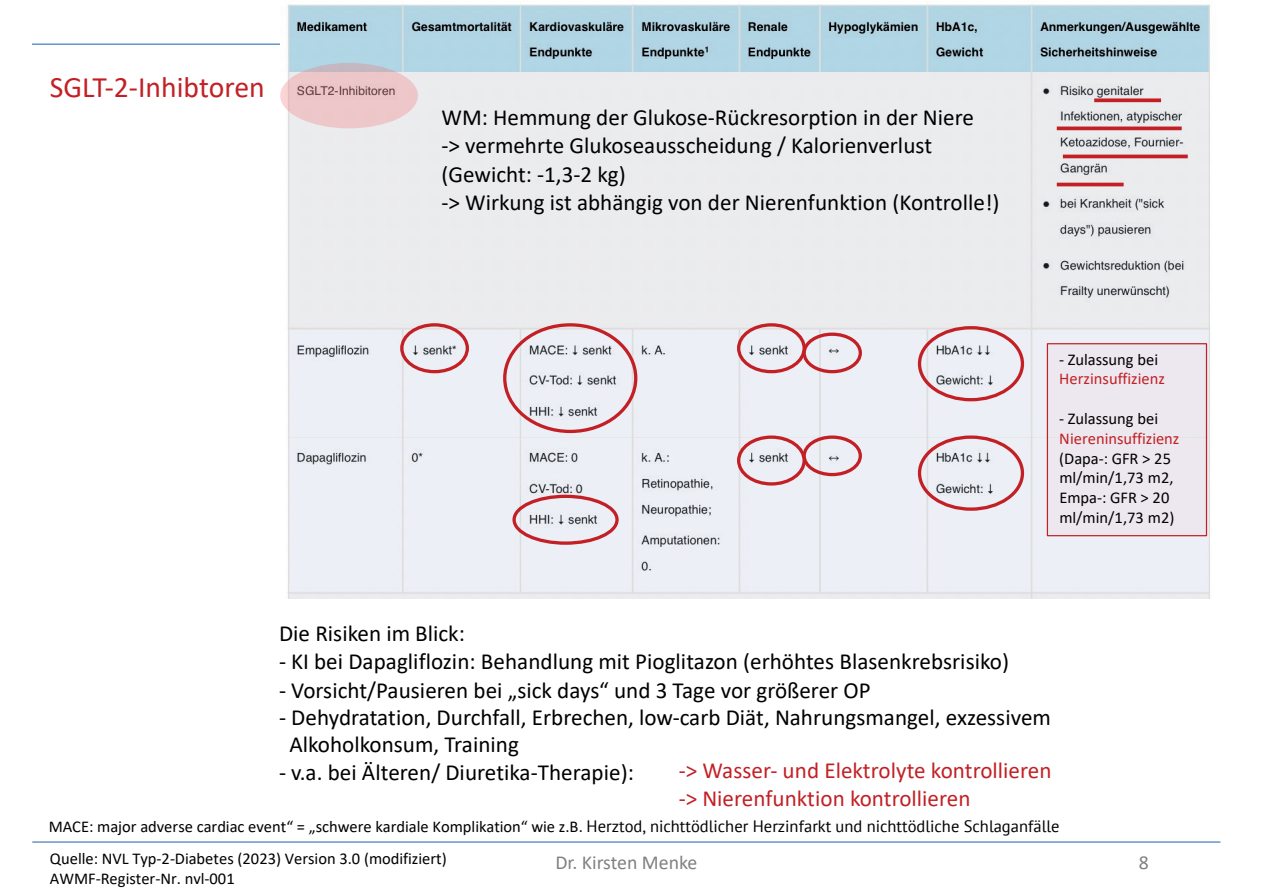
<style>
.page{position:relative;width:1263px;height:893px;background:#fff}
.page>*{position:absolute;margin:0;border:0;box-sizing:border-box;transform-origin:0 0}
.t1{font:29.7px "Calibri";color:#c22025}
.t2{font:23.1px/28px "Calibri";color:#000001}
.t3{font:23.1px/28px "Calibri";color:#c22025}
.t4{font:19.8px "Calibri";color:#7e8182}
.t5{font:16.5px/19.8px "Calibri";color:#000001}
.t6{font:16.5px "Calibri";color:#c22025}
.s1{font-family:"PT Sans"}
</style>
<div class="page">
<hr style="left:32px;top:841px;width:1188px;height:2px;background:#457fbc">
<hr style="left:32px;top:44px;width:1184px;height:1px;background:#457fbc">
<img style="left:280px;top:4px;width:936px;height:594px">
<div style="left:400px;top:323px;width:69px;height:50px;border:3px solid #c22025;border-radius:50%"></div>
<div style="left:512px;top:495px;width:107px;height:50px;border:3px solid #c22025;border-radius:50%"></div>
<div style="left:918px;top:326px;width:106px;height:75px;border:3px solid #c22025;border-radius:50%"></div>
<div style="left:918px;top:435px;width:106px;height:76px;border:3px solid #c22025;border-radius:50%"></div>
<hr style="left:1057px;top:127px;width:125px;height:3px;background:#c22025">
<svg style="left:1094px;top:98px;width:67px;height:4px"></svg>
<hr style="left:1063px;top:155px;width:125px;height:3px;background:#c22025">
<hr style="left:1057px;top:183px;width:66px;height:3px;background:#c22025">
<div style="left:737px;top:323px;width:69px;height:50px;border:3px solid #c22025;border-radius:50%"></div>
<div style="left:737px;top:435px;width:69px;height:51px;border:3px solid #c22025;border-radius:50%"></div>
<div style="left:503px;top:323px;width:134px;height:110px;border:3px solid #c22025;border-radius:50%"></div>
<div style="left:802px;top:333px;width:60px;height:40px;border:3px solid #c22025;border-radius:50%"></div>
<div style="left:802px;top:435px;width:60px;height:41px;border:3px solid #c22025;border-radius:50%"></div>
<div style="left:280px;top:63px;width:138px;height:65px;background:#f27676;border-radius:50%;opacity:.31"></div>
<div style="left:1047px;top:344px;width:159px;height:192px;background:#ede8ef"></div>
<div style="left:1047px;top:343px;width:160px;height:193px;border:1px solid #c22025"></div>
<p class="t1" style="left:50px;top:66px;width:216px">SGLT-2-Inhibtoren</p>
<p class="t2" style="left:441px;top:103px;width:560px">WM: Hemmung der Glukose-Rückresorption in der Niere<br>-&gt; vermehrte Glukoseausscheidung / Kalorienverlust (Gewicht: -1,3-2 kg)<br>-&gt; Wirkung ist abhängig von der Nierenfunktion (Kontrolle!)</p>
<p class="t5" style="left:1059px;top:349px;width:100px">- Zulassung bei</p>
<p class="t6" style="left:1059px;top:367px;width:107px">Herzinsuffizienz</p>
<p class="t5" style="left:1059px;top:408px;width:100px">- Zulassung bei</p>
<p class="t6" style="left:1059px;top:427px;width:122px">Niereninsuffizienz</p>
<p class="t5" style="left:1059px;top:448px;width:117px">(Dapa-: GFR &gt; 25 ml/min/1,73 m2,<br>Empa-: GFR &gt; 20 ml/min/1,73 m2)</p>
<p class="t2" style="left:279px;top:619px;width:187px">Die Risiken im Blick:</p>
<p class="t2" style="left:279px;top:647px;width:731px">- KI bei Dapagliflozin: Behandlung mit Pioglitazon (erhöhtes Blasenkrebsrisiko)</p>
<p class="t2" style="left:279px;top:675px;width:593px">- Vorsicht/Pausieren bei „sick days“ und 3 Tage vor größerer OP</p>
<p class="t2" style="left:289px;top:704px;width:763px;line-height:26.5px;text-indent:-10px">- Dehydratation, Durchfall, Erbrechen, low-carb Diät, Nahrungsmangel, exzessivem<br>Alkoholkonsum, Training</p>
<p class="t2" style="left:279px;top:758px;width:356px">- v.a. bei Älteren/ Diuretika-Therapie):</p>
<p class="t3" style="left:679px;top:755px;width:374px">-&gt; Wasser- und Elektrolyte kontrollieren -&gt; Nierenfunktion kontrollieren</p>
<p class="t5" style="left:49px;top:810px;width:1012px;line-height:32.1px">MACE: major adverse cardiac event“ = „schwere kardiale Komplikation“ wie z.B. <span class="s1">Herztod, nichttödlicher Herzinfarkt und nichttödliche Schlaganfälle<br></span>Quelle: NVL Typ-2-Diabetes (2023) Version 3.0 (modifiziert)</p>
<p class="t5" style="left:50px;top:868px;width:186px">AWMF-Register-Nr. nvl-001</p>
<p class="t4" style="left:555px;top:848px;width:143px">Dr. Kirsten Menke</p>
<p class="t4" style="left:1139px;top:848px;width:12px">8</p>
</div>
